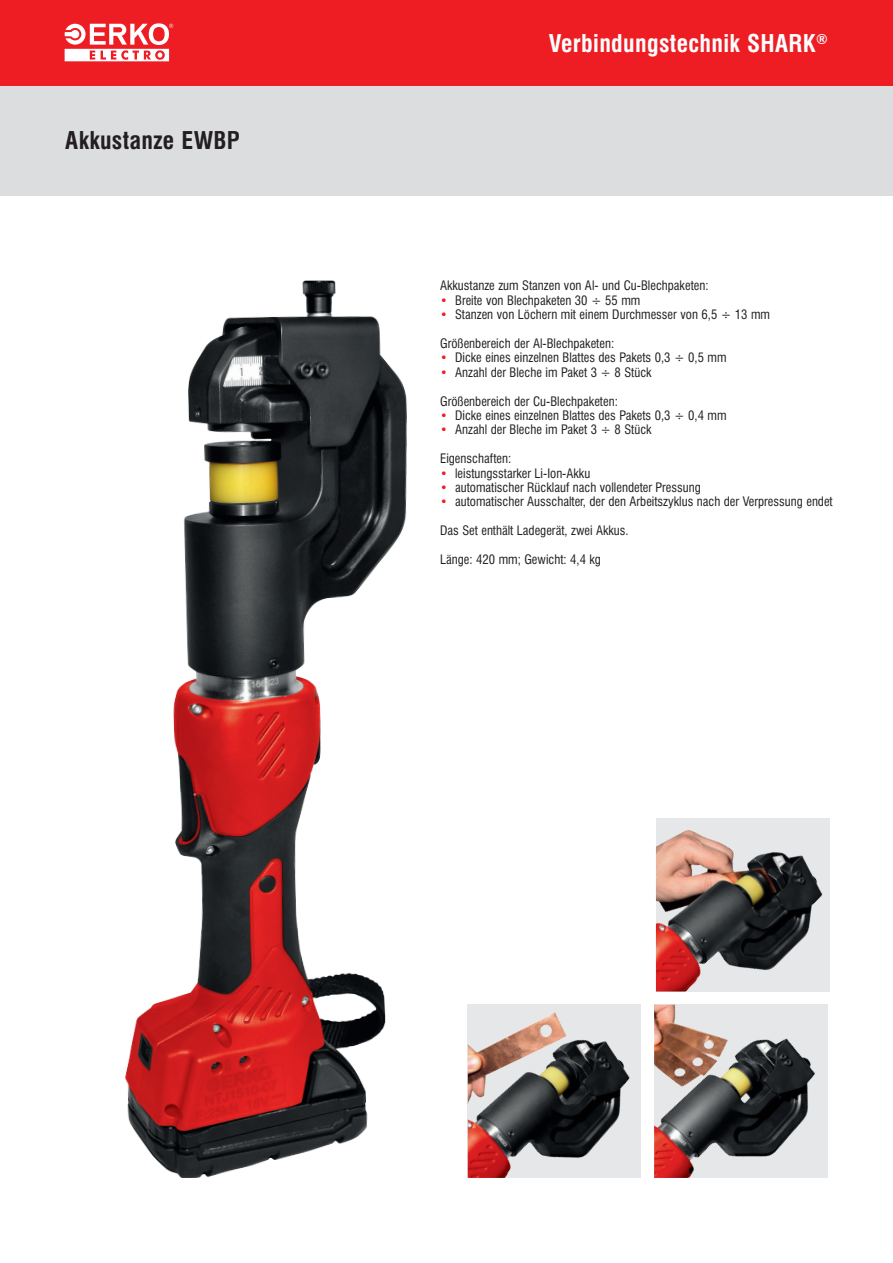
<style>
.page{position:relative;width:893px;height:1263px;background:#fff}
.page>*{position:absolute;margin:0;border:0;box-sizing:border-box;transform-origin:0 0}
._1_NAZWY_TYTULY{font:700 22.5px "Swis 721 Cn PL";letter-spacing:.015em;color:#fff}
._1_NAZWY_TYTULY-2{font:700 22.5px "Swis 721 Cn PL";letter-spacing:.015em;color:#231f20}
._01_txt_praski{font:12px "Swis 721 Cn PL";color:#231f20}
.s1{color:#ee1d23}
</style>
<div class="page">
<div style="left:0;top:85px;width:893px;height:111px;background:#dcdddf"></div>
<div style="left:0;top:0;width:893px;height:85px;background:#ee1d23"></div>
<svg style="left:65px;top:23px;width:108px;height:38px"></svg>
<img style="left:125px;top:281px;width:282px;height:897px">
<img style="left:656px;top:818px;width:173px;height:173px">
<img style="left:468px;top:1005px;width:173px;height:173px">
<img style="left:654px;top:1005px;width:173px;height:173px">
<p class="_1_NAZWY_TYTULY-2" style="left:65px;top:126px;width:176px">Akkustanze EWBP</p>
<p class="_1_NAZWY_TYTULY" style="left:549px;top:29px;width:280px">Verbindungstechnik SHARK<sup>®</sup></p>
<p class="_01_txt_praski" style="left:440px;top:278px;width:270px">Akkustanze zum Stanzen von Al- und Cu-Blechpaketen:</p>
<p class="_01_txt_praski" style="left:440px;top:292px;width:202px"><span class="s1">•</span> Breite von Blechpaketen 30 ÷ 55 mm</p>
<p class="_01_txt_praski" style="left:440px;top:307px;width:331px"><span class="s1">•</span> Stanzen von Löchern mit einem Durchmesser von 6,5 ÷ 13 mm</p>
<p class="_01_txt_praski" style="left:440px;top:336px;width:176px">Größenbereich der Al-Blechpaketen:</p>
<p class="_01_txt_praski" style="left:440px;top:350px;width:288px"><span class="s1">•</span> Dicke eines einzelnen Blattes des Pakets 0,3 ÷ 0,5 mm</p>
<p class="_01_txt_praski" style="left:440px;top:364px;width:213px"><span class="s1">•</span> Anzahl der Bleche im Paket 3 ÷ 8 Stück</p>
<p class="_01_txt_praski" style="left:440px;top:393px;width:179px">Größenbereich der Cu-Blechpaketen:</p>
<p class="_01_txt_praski" style="left:440px;top:408px;width:288px"><span class="s1">•</span> Dicke eines einzelnen Blattes des Pakets 0,3 ÷ 0,4 mm</p>
<p class="_01_txt_praski" style="left:440px;top:422px;width:213px"><span class="s1">•</span> Anzahl der Bleche im Paket 3 ÷ 8 Stück</p>
<p class="_01_txt_praski" style="left:440px;top:451px;width:73px">Eigenschaften:</p>
<p class="_01_txt_praski" style="left:440px;top:465px;width:152px"><span class="s1">•</span> leistungsstarker Li-Ion-Akku</p>
<p class="_01_txt_praski" style="left:440px;top:480px;width:262px"><span class="s1">•</span> automatischer Rücklauf nach vollendeter Pressung</p>
<p class="_01_txt_praski" style="left:440px;top:494px;width:394px"><span class="s1">•</span> automatischer Ausschalter, der den Arbeitszyklus nach der Verpressung endet</p>
<p class="_01_txt_praski" style="left:440px;top:523px;width:190px">Das Set enthält Ladegerät, zwei Akkus.</p>
<p class="_01_txt_praski" style="left:440px;top:552px;width:162px">Länge: 420 mm; Gewicht: 4,4 kg</p>
</div>
